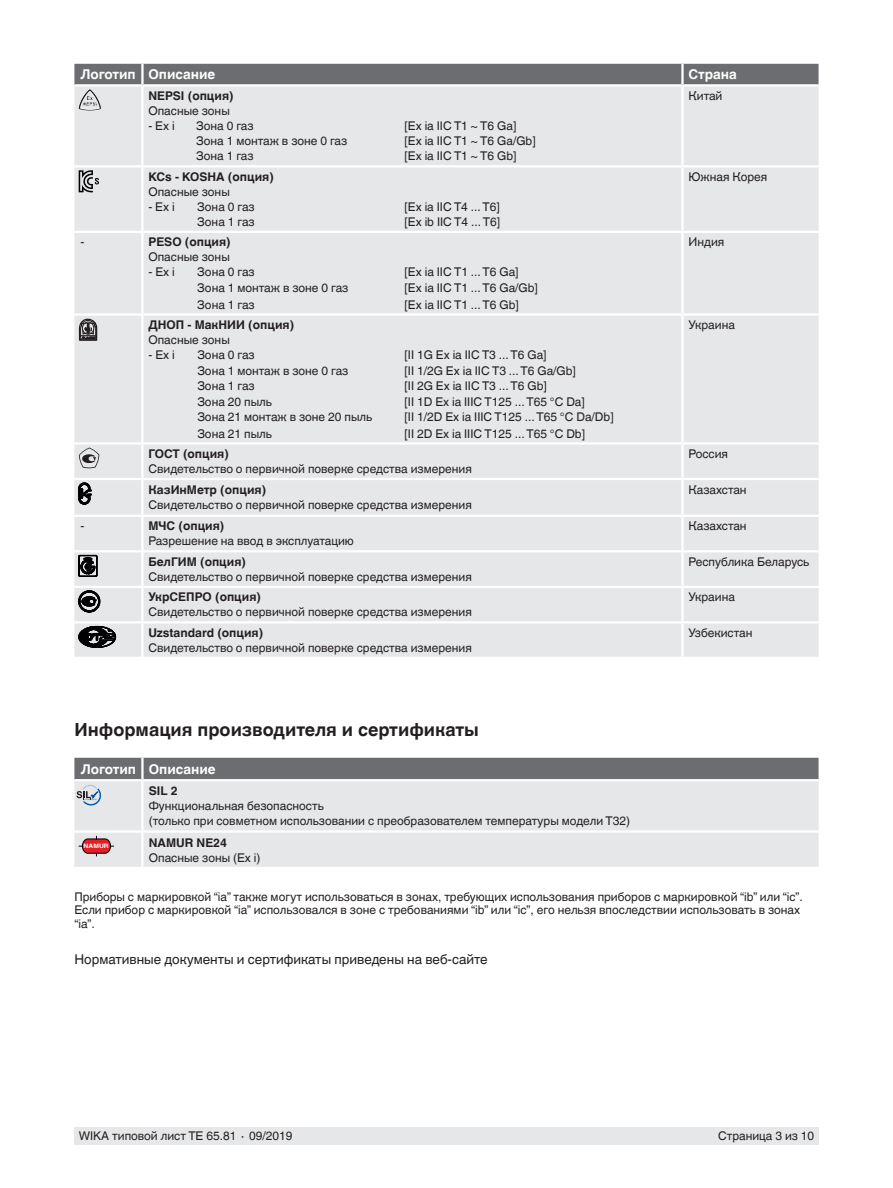
<style>
.page{position:relative;width:893px;height:1188px;background:#fff}
.page>*{position:absolute;margin:0;border:0;box-sizing:border-box;transform-origin:0 0}
.t1{font:700 18px "Helvetica World";color:#231f20}
.t2{font:13.5px "Helvetica World";color:#231f20}
.t3{font:700 13.5px "Helvetica World";color:#fff}
.t4{font:12px/13.5px "Helvetica World";color:#231f20}
.t5{font:700 12px "Helvetica World";color:#231f20}
.t6{font:700 6px "Helvetica World";color:#fff;scale:1.12 1}
</style>
<div class="page">
<div style="left:74px;top:1128px;width:745px;height:17px;background:#e6e7e9"></div>
<div style="left:74px;top:102px;width:745px;height:555px;background:#e6e7e9"></div>
<hr style="left:142px;top:165px;width:540px;height:2px;background:#fff">
<hr style="left:142px;top:478px;width:540px;height:2px;background:#fff">
<hr style="left:74px;top:231px;width:68px;height:2px;background:#fff">
<hr style="left:142px;top:231px;width:540px;height:2px;background:#fff">
<hr style="left:141px;top:233px;width:3px;height:80px;background:#fff">
<hr style="left:682px;top:231px;width:137px;height:2px;background:#fff">
<hr style="left:681px;top:233px;width:3px;height:80px;background:#fff">
<hr style="left:141px;top:480px;width:3px;height:35px;background:#fff">
<hr style="left:681px;top:480px;width:3px;height:35px;background:#fff">
<hr style="left:141px;top:552px;width:3px;height:34px;background:#fff">
<hr style="left:681px;top:552px;width:3px;height:34px;background:#fff">
<hr style="left:681px;top:316px;width:3px;height:126px;background:#fff">
<hr style="left:142px;top:442px;width:540px;height:3px;background:#fff">
<hr style="left:682px;top:442px;width:137px;height:3px;background:#fff">
<hr style="left:142px;top:586px;width:540px;height:2px;background:#fff">
<hr style="left:141px;top:588px;width:3px;height:33px;background:#fff">
<hr style="left:682px;top:586px;width:137px;height:2px;background:#fff">
<hr style="left:681px;top:588px;width:3px;height:33px;background:#fff">
<hr style="left:141px;top:316px;width:3px;height:126px;background:#fff">
<hr style="left:74px;top:442px;width:68px;height:3px;background:#fff">
<hr style="left:74px;top:586px;width:68px;height:2px;background:#fff">
<hr style="left:74px;top:313px;width:68px;height:3px;background:#fff">
<hr style="left:142px;top:313px;width:540px;height:3px;background:#fff">
<hr style="left:682px;top:313px;width:137px;height:3px;background:#fff">
<hr style="left:74px;top:550px;width:68px;height:2px;background:#fff">
<hr style="left:142px;top:550px;width:540px;height:2px;background:#fff">
<hr style="left:682px;top:550px;width:137px;height:2px;background:#fff">
<hr style="left:74px;top:621px;width:68px;height:2px;background:#fff">
<hr style="left:142px;top:621px;width:540px;height:2px;background:#fff">
<hr style="left:682px;top:621px;width:137px;height:2px;background:#fff">
<hr style="left:74px;top:515px;width:68px;height:2px;background:#fff">
<hr style="left:142px;top:515px;width:540px;height:2px;background:#fff">
<hr style="left:141px;top:517px;width:3px;height:33px;background:#fff">
<hr style="left:682px;top:515px;width:137px;height:2px;background:#fff">
<hr style="left:681px;top:517px;width:3px;height:33px;background:#fff">
<hr style="left:141px;top:623px;width:3px;height:34px;background:#fff">
<hr style="left:681px;top:623px;width:3px;height:34px;background:#fff">
<hr style="left:74px;top:165px;width:68px;height:2px;background:#fff">
<hr style="left:141px;top:167px;width:3px;height:64px;background:#fff">
<hr style="left:74px;top:478px;width:68px;height:2px;background:#fff">
<hr style="left:682px;top:165px;width:137px;height:2px;background:#fff">
<hr style="left:681px;top:167px;width:3px;height:64px;background:#fff">
<hr style="left:682px;top:478px;width:137px;height:2px;background:#fff">
<hr style="left:681px;top:86px;width:3px;height:79px;background:#fff">
<hr style="left:141px;top:86px;width:3px;height:79px;background:#fff">
<hr style="left:681px;top:445px;width:3px;height:33px;background:#fff">
<hr style="left:141px;top:445px;width:3px;height:33px;background:#fff">
<div style="left:74px;top:806px;width:745px;height:61px;background:#e6e7e9"></div>
<hr style="left:141px;top:781px;width:3px;height:49px;background:#fff">
<hr style="left:142px;top:830px;width:677px;height:3px;background:#fff">
<hr style="left:74px;top:830px;width:68px;height:3px;background:#fff">
<hr style="left:141px;top:833px;width:3px;height:34px;background:#fff">
<svg style="left:74px;top:64px;width:745px;height:38px;background:#a6a7aa"></svg>
<svg style="left:79px;top:170px;width:20px;height:22px"></svg>
<svg style="left:79px;top:318px;width:18px;height:23px"></svg>
<svg style="left:79px;top:448px;width:20px;height:21px"></svg>
<svg style="left:79px;top:483px;width:12px;height:21px"></svg>
<svg style="left:79px;top:555px;width:18px;height:22px"></svg>
<svg style="left:79px;top:591px;width:21px;height:21px"></svg>
<svg style="left:79px;top:626px;width:37px;height:22px"></svg>
<svg style="left:74px;top:758px;width:745px;height:48px;background:#b0b2b4"></svg>
<svg style="left:79px;top:836px;width:35px;height:20px"></svg>
<p class="t3" style="left:80px;top:67px;width:136px">Логотип Описание</p>
<p class="t3" style="left:688px;top:67px;width:50px">Страна</p>
<p class="t5" style="left:148px;top:89px;width:87px">NEPSI (опция)</p>
<p class="t4" style="left:148px;top:104px;width:83px">Опасные зоны</p>
<p class="t4" style="left:148px;top:119px;width:28px">- Ex i</p>
<p class="t4" style="left:196px;top:119px;width:59px">Зона 0 газ</p>
<p class="t4" style="left:405px;top:119px;width:113px">[Ex ia IIC T1 ~ T6 Ga]</p>
<p class="t4" style="left:196px;top:134px;width:153px">Зона 1 монтаж в зоне 0 газ</p>
<p class="t4" style="left:405px;top:134px;width:133px">[Ex ia IIC T1 ~ T6 Ga/Gb]</p>
<p class="t4" style="left:196px;top:150px;width:59px">Зона 1 газ</p>
<p class="t4" style="left:405px;top:150px;width:113px">[Ex ia IIC T1 ~ T6 Gb]</p>
<p class="t4" style="left:688px;top:89px;width:36px">Китай</p>
<p class="t5" style="left:148px;top:170px;width:127px">KCs - KOSHA (опция)</p>
<p class="t4" style="left:148px;top:185px;width:83px">Опасные зоны</p>
<p class="t4" style="left:148px;top:200px;width:28px">- Ex i</p>
<p class="t4" style="left:197px;top:200px;width:59px">Зона 0 газ</p>
<p class="t4" style="left:405px;top:200px;width:97px">[Ex ia IIC T4 ... T6]</p>
<p class="t4" style="left:197px;top:215px;width:59px">Зона 1 газ</p>
<p class="t4" style="left:405px;top:215px;width:97px">[Ex ib IIC T4 ... T6]</p>
<p class="t4" style="left:688px;top:170px;width:80px">Южная Корея</p>
<p class="t4" style="left:80px;top:236px;width:5px">-</p>
<p class="t5" style="left:148px;top:235px;width:84px">PESO (опция)</p>
<p class="t4" style="left:148px;top:251px;width:83px">Опасные зоны</p>
<p class="t4" style="left:148px;top:265px;width:28px">- Ex i</p>
<p class="t4" style="left:197px;top:265px;width:59px">Зона 0 газ</p>
<p class="t4" style="left:405px;top:265px;width:115px">[Ex ia IIC T1 ... T6 Ga]</p>
<p class="t4" style="left:197px;top:281px;width:153px">Зона 1 монтаж в зоне 0 газ</p>
<p class="t4" style="left:405px;top:281px;width:135px">[Ex ia IIC T1 ... T6 Ga/Gb]</p>
<p class="t4" style="left:197px;top:298px;width:59px">Зона 1 газ</p>
<p class="t4" style="left:405px;top:298px;width:116px">[Ex ia IIC T1 ... T6 Gb]</p>
<p class="t4" style="left:688px;top:236px;width:37px">Индия</p>
<p class="t5" style="left:148px;top:318px;width:147px">ДНОП - МакНИИ (опция)</p>
<p class="t4" style="left:148px;top:333px;width:83px">Опасные зоны</p>
<p class="t4" style="left:148px;top:348px;width:28px">- Ex i</p>
<p class="t4" style="left:197px;top:348px;width:59px">Зона 0 газ</p>
<p class="t4" style="left:405px;top:348px;width:143px">[II 1G Ex ia IIC T3 ... T6 Ga]</p>
<p class="t4" style="left:197px;top:364px;width:153px">Зона 1 монтаж в зоне 0 газ</p>
<p class="t4" style="left:405px;top:364px;width:173px">[II 1/2G Ex ia IIC T3 ... T6 Ga/Gb]</p>
<p class="t4" style="left:197px;top:380px;width:59px">Зона 1 газ</p>
<p class="t4" style="left:405px;top:380px;width:144px">[II 2G Ex ia IIC T3 ... T6 Gb]</p>
<p class="t4" style="left:197px;top:395px;width:76px">Зона 20 пыль</p>
<p class="t4" style="left:405px;top:395px;width:182px">[II 1D Ex ia IIIC T125 ... T65 °C Da]</p>
<p class="t4" style="left:197px;top:410px;width:176px">Зона 21 монтаж в зоне 20 пыль</p>
<p class="t4" style="left:405px;top:410px;width:211px">[II 1/2D Ex ia IIIC T125 ... T65 °C Da/Db]</p>
<p class="t4" style="left:197px;top:427px;width:76px">Зона 21 пыль</p>
<p class="t4" style="left:405px;top:427px;width:182px">[II 2D Ex ia IIIC T125 ... T65 °C Db]</p>
<p class="t4" style="left:688px;top:318px;width:48px">Украина</p>
<p class="t5" style="left:148px;top:447px;width:82px">ГОСТ (опция)</p>
<p class="t4" style="left:148px;top:462px;width:325px">Свидетельство о первичной поверке средства измерения</p>
<p class="t4" style="left:688px;top:447px;width:41px">Россия</p>
<p class="t5" style="left:148px;top:482px;width:119px">КазИнМетр (опция)</p>
<p class="t4" style="left:148px;top:498px;width:325px">Свидетельство о первичной поверке средства измерения</p>
<p class="t4" style="left:688px;top:483px;width:60px">Казахстан</p>
<p class="t4" style="left:80px;top:520px;width:5px">-</p>
<p class="t5" style="left:148px;top:519px;width:77px">МЧС (опция)</p>
<p class="t4" style="left:148px;top:535px;width:207px">Разрешение на ввод в эксплуатацию</p>
<p class="t4" style="left:688px;top:520px;width:60px">Казахстан</p>
<p class="t5" style="left:148px;top:555px;width:99px">БелГИМ (опция)</p>
<p class="t4" style="left:148px;top:570px;width:325px">Свидетельство о первичной поверке средства измерения</p>
<p class="t4" style="left:688px;top:555px;width:122px">Республика Беларусь</p>
<p class="t5" style="left:148px;top:590px;width:114px">УкрСЕПРО (опция)</p>
<p class="t4" style="left:148px;top:606px;width:325px">Свидетельство о первичной поверке средства измерения</p>
<p class="t4" style="left:688px;top:591px;width:48px">Украина</p>
<p class="t5" style="left:148px;top:626px;width:116px">Uzstandard (опция)</p>
<p class="t4" style="left:148px;top:641px;width:325px">Свидетельство о первичной поверке средства измерения</p>
<p class="t4" style="left:688px;top:626px;width:65px">Узбекистан</p>
<h1 class="t1" style="left:74px;top:719px;width:406px">Информация производителя и сертификаты</h1>
<p class="t3" style="left:81px;top:761px;width:136px">Логотип Описание</p>
<p class="t5" style="left:149px;top:784px;width:30px">SIL 2</p>
<p class="t4" style="left:149px;top:799px;width:483px;line-height:15px">Функциональная безопасность<br>(только при совметном использовании с преобразователем температуры модели T32)</p>
<p class="t5" style="left:149px;top:835px;width:80px">NAMUR NE24</p>
<p class="t4" style="left:149px;top:851px;width:113px">Опасные зоны (Ex i)</p>
<p class="t4" style="left:74px;top:890px;width:730px">Приборы с маркировкой “ia” также могут использоваться в зонах, требующих использования приборов с маркировкой “ib” или “ic”.<br>Если прибор с маркировкой “ia” использовался в зоне с требованиями “ib” или “ic”, его нельзя впоследствии использовать в зонах “ia”.</p>
<p class="t2" style="left:74px;top:951px;width:415px">Нормативные документы и сертификаты приведены на веб-сайте</p>
<p class="t6" style="left:84px;top:843px;width:24px">NAMUR</p>
<p class="t4" style="left:79px;top:1130px;width:215px">WIKA типовой лист TE 65.81 ∙ 09/2019</p>
<p class="t4" style="left:718px;top:1130px;width:98px">Страница 3 из 10</p>
</div>
